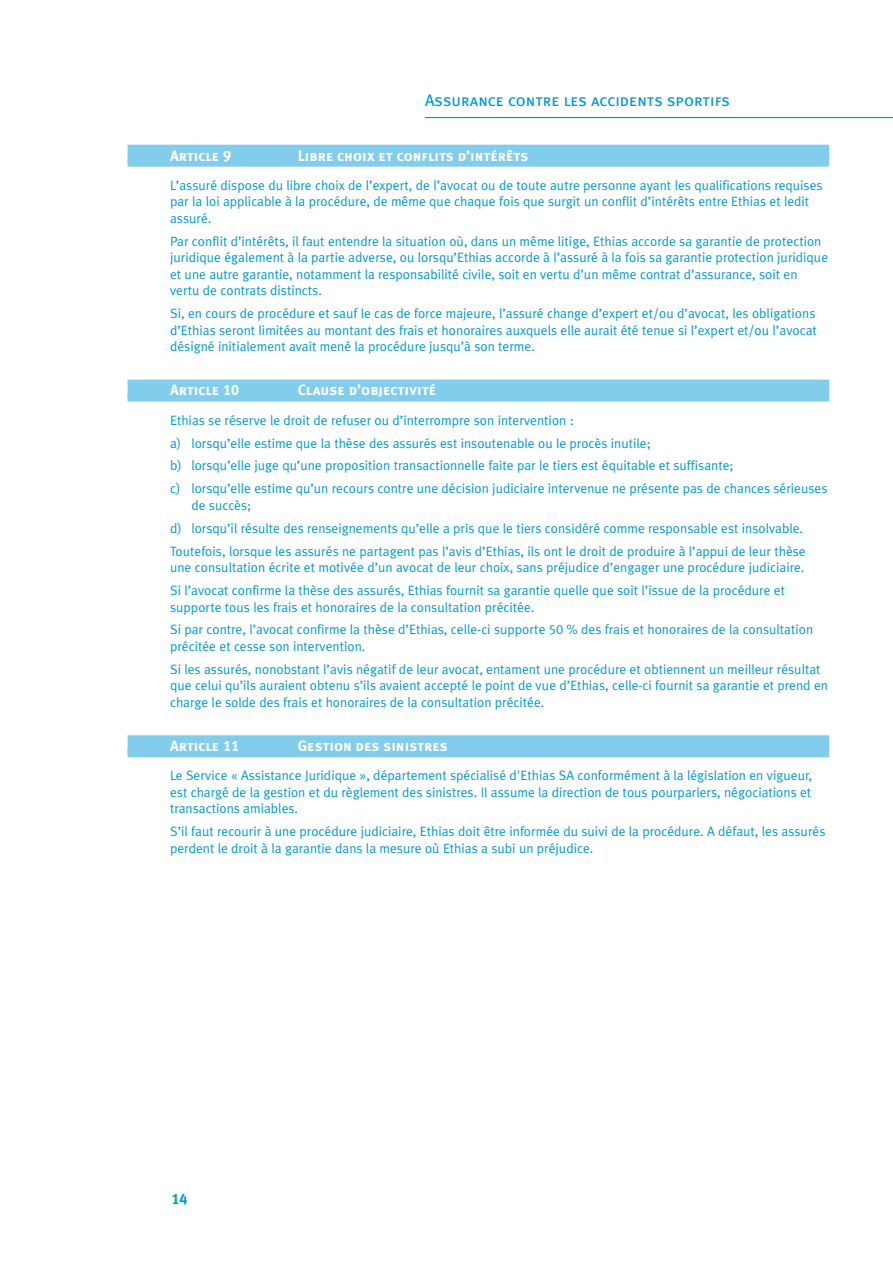
<style>
.page{position:relative;width:893px;height:1263px;background:#fff}
.page>*{position:absolute;margin:0;border:0;box-sizing:border-box;transform-origin:0 0}
.t1{font:16.5px "Meta Ethias Book Caps";color:#0098d2}
.t2{font:15px "Meta Ethias Bold Caps";color:#fff}
.t3{font:15px "Meta Ethias Bold Caps";color:#0098d2}
.t4{font:13.5px/16.5px "Meta Ethias Normal";color:#0098d2}
</style>
<div class="page">
<hr style="left:425px;top:117px;width:468px;height:1px;background:#0098d2">
<div style="left:128px;top:145px;width:701px;height:18px;background:#82ccec"></div>
<div style="left:128px;top:158px;width:701px;height:9px;background:#82ccec"></div>
<div style="left:128px;top:380px;width:701px;height:18px;background:#82ccec"></div>
<div style="left:128px;top:393px;width:701px;height:9px;background:#82ccec"></div>
<div style="left:128px;top:735px;width:701px;height:18px;background:#82ccec"></div>
<div style="left:128px;top:749px;width:701px;height:8px;background:#82ccec"></div>
<p class="t1" style="left:425px;top:91px;width:306px">Assurance contre les accidents sportifs</p>
<p class="t2" style="left:170px;top:147px;width:62px">Article 9</p>
<p class="t2" style="left:298px;top:147px;width:232px">Libre choix et conflits d’intérêts</p>
<p class="t4" style="left:170px;top:177px;width:654px">L’assuré dispose du libre choix de l’expert, de l’avocat ou de toute autre personne ayant les qualifications requises par la loi applicable à la procédure, de même que chaque fois que surgit un conflit d’intérêts entre Ethias et ledit assuré.</p>
<p class="t4" style="left:170px;top:233px;width:660px">Par conflit d’intérêts, il faut entendre la situation où, dans un même litige, Ethias accorde sa garantie de protection juridique également à la partie adverse, ou lorsqu’Ethias accorde à l’assuré à la fois sa garantie protection juridique et une autre garantie, notamment la responsabilité civile, soit en vertu d’un même contrat d’assurance, soit en vertu de contrats distincts.</p>
<p class="t4" style="left:170px;top:305px;width:648px;text-align:justify">Si, en cours de procédure et sauf le cas de force majeure, l’assuré change d’expert et/ou d’avocat, les obligations d’Ethias seront limitées au montant des frais et honoraires auxquels elle aurait été tenue si l’expert et/ou l’avocat désigné initialement avait mené la procédure jusqu’à son terme.</p>
<p class="t2" style="left:170px;top:382px;width:71px">Article 10</p>
<p class="t2" style="left:298px;top:382px;width:140px">Clause d’objectivité</p>
<p class="t4" style="left:170px;top:408px;width:659px;line-height:23px">Ethias se réserve le droit de refuser ou d’interrompre son intervention :<br>a) lorsqu’elle estime que la thèse des assurés est insoutenable ou le procès inutile;<br>b) lorsqu’elle juge qu’une proposition transactionnelle faite par le tiers est équitable et suffisante;<br>c) lorsqu’elle estime qu’un recours contre une décision judiciaire intervenue ne présente pas de chances sérieuses</p>
<p class="t4" style="left:170px;top:494px;width:637px;line-height:23px;text-indent:21px">de succès;<br>d) lorsqu’il résulte des renseignements qu’elle a pris que le tiers considéré comme responsable est insolvable.<br>Toutefois, lorsque les assurés ne partagent pas l’avis d’Ethias, ils ont le droit de produire à l’appui de leur thèse</p>
<p class="t4" style="left:170px;top:556px;width:636px;line-height:23px">une consultation écrite et motivée d’un avocat de leur choix, sans préjudice d’engager une procédure judiciaire.<br>Si l’avocat confirme la thèse des assurés, Ethias fournit sa garantie quelle que soit l’issue de la procédure et</p>
<p class="t4" style="left:170px;top:595px;width:645px;line-height:23px">supporte tous les frais et honoraires de la consultation précitée.<br>Si par contre, l’avocat confirme la thèse d’Ethias, celle-ci supporte 50 % des frais et honoraires de la consultation</p>
<p class="t4" style="left:170px;top:635px;width:652px;line-height:23px">précitée et cesse son intervention.<br>Si les assurés, nonobstant l’avis négatif de leur avocat, entament une procédure et obtiennent un meilleur résultat</p>
<p class="t4" style="left:170px;top:677px;width:659px">que celui qu’ils auraient obtenu s’ils avaient accepté le point de vue d’Ethias, celle-ci fournit sa garantie et prend en charge le solde des frais et honoraires de la consultation précitée.</p>
<p class="t2" style="left:170px;top:737px;width:71px">Article 11</p>
<p class="t2" style="left:298px;top:737px;width:152px">Gestion des sinistres</p>
<p class="t4" style="left:170px;top:767px;width:644px;text-align:justify">Le Service « Assistance Juridique », département spécialisé d'Ethias SA conformément à la législation en vigueur, est chargé de la gestion et du règlement des sinistres. Il assume la direction de tous pourparlers, négociations et transactions amiables.</p>
<p class="t4" style="left:170px;top:823px;width:657px">S’il faut recourir à une procédure judiciaire, Ethias doit être informée du suivi de la procédure. A défaut, les assurés perdent le droit à la garantie dans la mesure où Ethias a subi un préjudice.</p>
<p class="t3" style="left:172px;top:1190px;width:18px">14</p>
</div>
